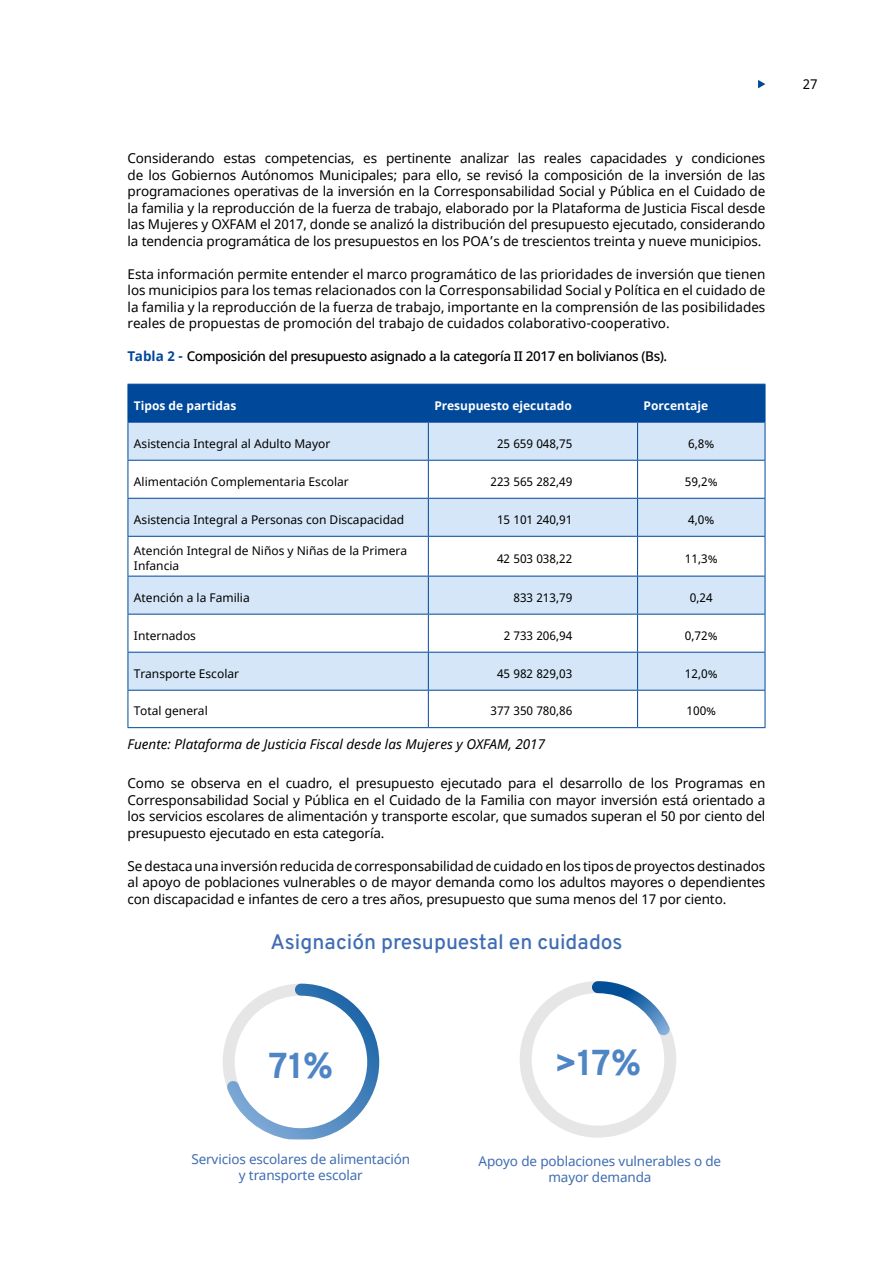
<style>
.page{position:relative;width:893px;height:1263px;background:#fff}
.page>*{position:absolute;margin:0;border:0;box-sizing:border-box;transform-origin:0 0}
.t1{font:700 36px "Overpass";color:#4e85c5}
.t2{font:500 21px "Overpass";color:#3f6cb3}
.t3{font:13.5px/16.5px "Noto Sans";letter-spacing:-.01em;color:#000;text-align:justify}
.t4{font:13.5px/16.5px "Noto Sans";letter-spacing:-.01em;color:#3f6cb3;text-align:center}
.t5{font:500 13.5px "Noto Sans";letter-spacing:-.03em;color:#000}
.t6{font:italic 13.5px "Noto Sans";color:#000}
.t7{font:12px/15px "Noto Sans";color:#000}
.t8{font:700 12px "Noto Sans";color:#fff}
.s1{font-weight:700;color:#00489a}
</style>
<div class="page">
<svg style="left:758px;top:80px;width:7px;height:8px"></svg>
<div style="left:129px;top:385px;width:636px;height:37px;background:#00489a"></div>
<svg style="left:129px;top:423px;width:636px;height:267px;fill:#d4e6f7"></svg>
<hr style="left:128px;top:384px;width:300px;height:1px;background:#00489a">
<hr style="left:128px;top:385px;width:1px;height:37px;background:#00489a">
<hr style="left:428px;top:384px;width:210px;height:1px;background:#00489a">
<hr style="left:428px;top:385px;width:1px;height:37px;background:#00489a">
<hr style="left:638px;top:384px;width:127px;height:1px;background:#00489a">
<hr style="left:637px;top:385px;width:1px;height:37px;background:#00489a">
<hr style="left:765px;top:385px;width:1px;height:37px;background:#00489a">
<hr style="left:128px;top:422px;width:300px;height:1px;background:#00489a">
<hr style="left:128px;top:423px;width:1px;height:37px;background:#00489a">
<hr style="left:428px;top:422px;width:210px;height:1px;background:#00489a">
<hr style="left:428px;top:423px;width:1px;height:37px;background:#00489a">
<hr style="left:638px;top:422px;width:127px;height:1px;background:#00489a">
<hr style="left:637px;top:423px;width:1px;height:37px;background:#00489a">
<hr style="left:765px;top:423px;width:1px;height:37px;background:#00489a">
<hr style="left:128px;top:460px;width:300px;height:1px;background:#00489a">
<hr style="left:128px;top:461px;width:1px;height:37px;background:#00489a">
<hr style="left:428px;top:460px;width:210px;height:1px;background:#00489a">
<hr style="left:428px;top:461px;width:1px;height:37px;background:#00489a">
<hr style="left:638px;top:460px;width:127px;height:1px;background:#00489a">
<hr style="left:637px;top:461px;width:1px;height:37px;background:#00489a">
<hr style="left:765px;top:461px;width:1px;height:37px;background:#00489a">
<hr style="left:128px;top:498px;width:300px;height:1px;background:#00489a">
<hr style="left:128px;top:499px;width:1px;height:37px;background:#00489a">
<hr style="left:428px;top:498px;width:210px;height:1px;background:#00489a">
<hr style="left:428px;top:499px;width:1px;height:37px;background:#00489a">
<hr style="left:638px;top:498px;width:127px;height:1px;background:#00489a">
<hr style="left:637px;top:499px;width:1px;height:37px;background:#00489a">
<hr style="left:765px;top:499px;width:1px;height:37px;background:#00489a">
<hr style="left:128px;top:536px;width:300px;height:1px;background:#00489a">
<hr style="left:128px;top:537px;width:1px;height:39px;background:#00489a">
<hr style="left:428px;top:536px;width:210px;height:1px;background:#00489a">
<hr style="left:428px;top:537px;width:1px;height:39px;background:#00489a">
<hr style="left:638px;top:536px;width:127px;height:1px;background:#00489a">
<hr style="left:637px;top:537px;width:1px;height:39px;background:#00489a">
<hr style="left:765px;top:537px;width:1px;height:39px;background:#00489a">
<hr style="left:128px;top:576px;width:300px;height:1px;background:#00489a">
<hr style="left:128px;top:576px;width:1px;height:38px;background:#00489a">
<hr style="left:428px;top:576px;width:210px;height:1px;background:#00489a">
<hr style="left:428px;top:576px;width:1px;height:38px;background:#00489a">
<hr style="left:638px;top:576px;width:127px;height:1px;background:#00489a">
<hr style="left:637px;top:576px;width:1px;height:38px;background:#00489a">
<hr style="left:765px;top:576px;width:1px;height:38px;background:#00489a">
<hr style="left:128px;top:614px;width:300px;height:1px;background:#00489a">
<hr style="left:128px;top:614px;width:1px;height:38px;background:#00489a">
<hr style="left:428px;top:614px;width:210px;height:1px;background:#00489a">
<hr style="left:428px;top:614px;width:1px;height:38px;background:#00489a">
<hr style="left:638px;top:614px;width:127px;height:1px;background:#00489a">
<hr style="left:637px;top:614px;width:1px;height:38px;background:#00489a">
<hr style="left:765px;top:614px;width:1px;height:38px;background:#00489a">
<hr style="left:128px;top:652px;width:300px;height:1px;background:#00489a">
<hr style="left:128px;top:652px;width:1px;height:38px;background:#00489a">
<hr style="left:428px;top:652px;width:210px;height:1px;background:#00489a">
<hr style="left:428px;top:652px;width:1px;height:38px;background:#00489a">
<hr style="left:638px;top:652px;width:127px;height:1px;background:#00489a">
<hr style="left:637px;top:652px;width:1px;height:38px;background:#00489a">
<hr style="left:765px;top:652px;width:1px;height:38px;background:#00489a">
<hr style="left:128px;top:690px;width:300px;height:1px;background:#00489a">
<hr style="left:128px;top:691px;width:1px;height:36px;background:#00489a">
<hr style="left:428px;top:690px;width:210px;height:1px;background:#00489a">
<hr style="left:428px;top:691px;width:1px;height:36px;background:#00489a">
<hr style="left:638px;top:690px;width:127px;height:1px;background:#00489a">
<hr style="left:637px;top:691px;width:1px;height:36px;background:#00489a">
<hr style="left:765px;top:691px;width:1px;height:36px;background:#00489a">
<hr style="left:128px;top:727px;width:300px;height:1px;background:#00489a">
<hr style="left:428px;top:727px;width:210px;height:1px;background:#00489a">
<hr style="left:638px;top:727px;width:127px;height:1px;background:#00489a">
<svg style="left:223px;top:984px;width:156px;height:156px"></svg>
<svg style="left:520px;top:981px;width:156px;height:157px"></svg>
<p class="t3" style="left:128px;top:151px;width:639px">Considerando estas competencias, es pertinente analizar las reales capacidades y condiciones de los Gobiernos Autónomos Municipales; para ello, se revisó la composición de la inversión de las programaciones operativas de la inversión en la Corresponsabilidad Social y Pública en el Cuidado de la familia y la reproducción de la fuerza de trabajo, elaborado por la Plataforma de Justicia Fiscal desde las Mujeres y OXFAM el 2017, donde se analizó la distribución del presupuesto ejecutado, considerando la tendencia programática de los presupuestos en los POA’s de trescientos treinta y nueve municipios.</p>
<p class="t3" style="left:128px;top:266px;width:639px">Esta información permite entender el marco programático de las prioridades de inversión que tienen los municipios para los temas relacionados con la Corresponsabilidad Social y Política en el cuidado de la familia y la reproducción de la fuerza de trabajo, importante en la comprensión de las posibilidades reales de propuestas de promoción del trabajo de cuidados colaborativo-cooperativo.</p>
<p class="t5" style="left:128px;top:349px;width:541px"><span class="s1">Tabla 2 -</span> Composición del presupuesto asignado a la categoría II 2017 en bolivianos (Bs).</p>
<p class="t8" style="left:134px;top:397px;width:104px">Tipos de partidas</p>
<p class="t8" style="left:434px;top:397px;width:139px">Presupuesto ejecutado</p>
<p class="t8" style="left:644px;top:397px;width:66px">Porcentaje</p>
<p class="t7" style="left:134px;top:436px;width:198px">Asistencia Integral al Adulto Mayor</p>
<p class="t7" style="left:497px;top:436px;width:77px">25 659 048,75</p>
<p class="t7" style="left:688px;top:436px;width:28px">6,8%</p>
<p class="t7" style="left:134px;top:474px;width:216px">Alimentación Complementaria Escolar</p>
<p class="t7" style="left:490px;top:474px;width:83px">223 565 282,49</p>
<p class="t7" style="left:685px;top:474px;width:34px">59,2%</p>
<p class="t7" style="left:134px;top:512px;width:272px">Asistencia Integral a Personas con Discapacidad</p>
<p class="t7" style="left:497px;top:512px;width:77px">15 101 240,91</p>
<p class="t7" style="left:688px;top:512px;width:28px">4,0%</p>
<p class="t7" style="left:134px;top:544px;width:275px">Atención Integral de Niños y Niñas de la Primera<br>Infancia</p>
<p class="t7" style="left:497px;top:551px;width:77px">42 503 038,22</p>
<p class="t7" style="left:685px;top:551px;width:34px">11,3%</p>
<p class="t7" style="left:134px;top:590px;width:117px">Atención a la Familia</p>
<p class="t7" style="left:513px;top:590px;width:61px">833 213,79</p>
<p class="t7" style="left:690px;top:590px;width:24px">0,24</p>
<p class="t7" style="left:134px;top:628px;width:64px">Internados</p>
<p class="t7" style="left:504px;top:628px;width:70px">2 733 206,94</p>
<p class="t7" style="left:685px;top:628px;width:34px">0,72%</p>
<p class="t7" style="left:134px;top:666px;width:107px">Transporte Escolar</p>
<p class="t7" style="left:497px;top:666px;width:77px">45 982 829,03</p>
<p class="t7" style="left:685px;top:666px;width:34px">12,0%</p>
<p class="t7" style="left:134px;top:704px;width:75px">Total general</p>
<p class="t7" style="left:490px;top:704px;width:83px">377 350 780,86</p>
<p class="t7" style="left:686px;top:704px;width:31px">100%</p>
<p class="t6" style="left:128px;top:735px;width:419px">Fuente: Plataforma de Justicia Fiscal desde las Mujeres y OXFAM, 2017</p>
<p class="t3" style="left:128px;top:775px;width:639px">Como se observa en el cuadro, el presupuesto ejecutado para el desarrollo de los Programas en Corresponsabilidad Social y Pública en el Cuidado de la Familia con mayor inversión está orientado a los servicios escolares de alimentación y transporte escolar, que sumados superan el 50 por ciento del presupuesto ejecutado en esta categoría.</p>
<p class="t3" style="left:128px;top:858px;width:639px">Se destaca una inversión reducida de corresponsabilidad de cuidado en los tipos de proyectos destinados al apoyo de poblaciones vulnerables o de mayor demanda como los adultos mayores o dependientes con discapacidad e infantes de cero a tres años, presupuesto que suma menos del 17 por ciento.</p>
<h2 class="t2" style="left:270px;top:925px;width:354px">Asignación presupuestal en cuidados</h2>
<h1 class="t1" style="left:268px;top:1036px;width:66px">71%</h1>
<h1 class="t1" style="left:554px;top:1033px;width:89px">&gt;17%</h1>
<p class="t4" style="left:191px;top:1151px;width:220px">Servicios escolares de alimentación y transporte escolar</p>
<p class="t4" style="left:479px;top:1153px;width:244px">Apoyo de poblaciones vulnerables o de mayor demanda</p>
<p class="t3" style="left:803px;top:77px;width:16px">27</p>
</div>
